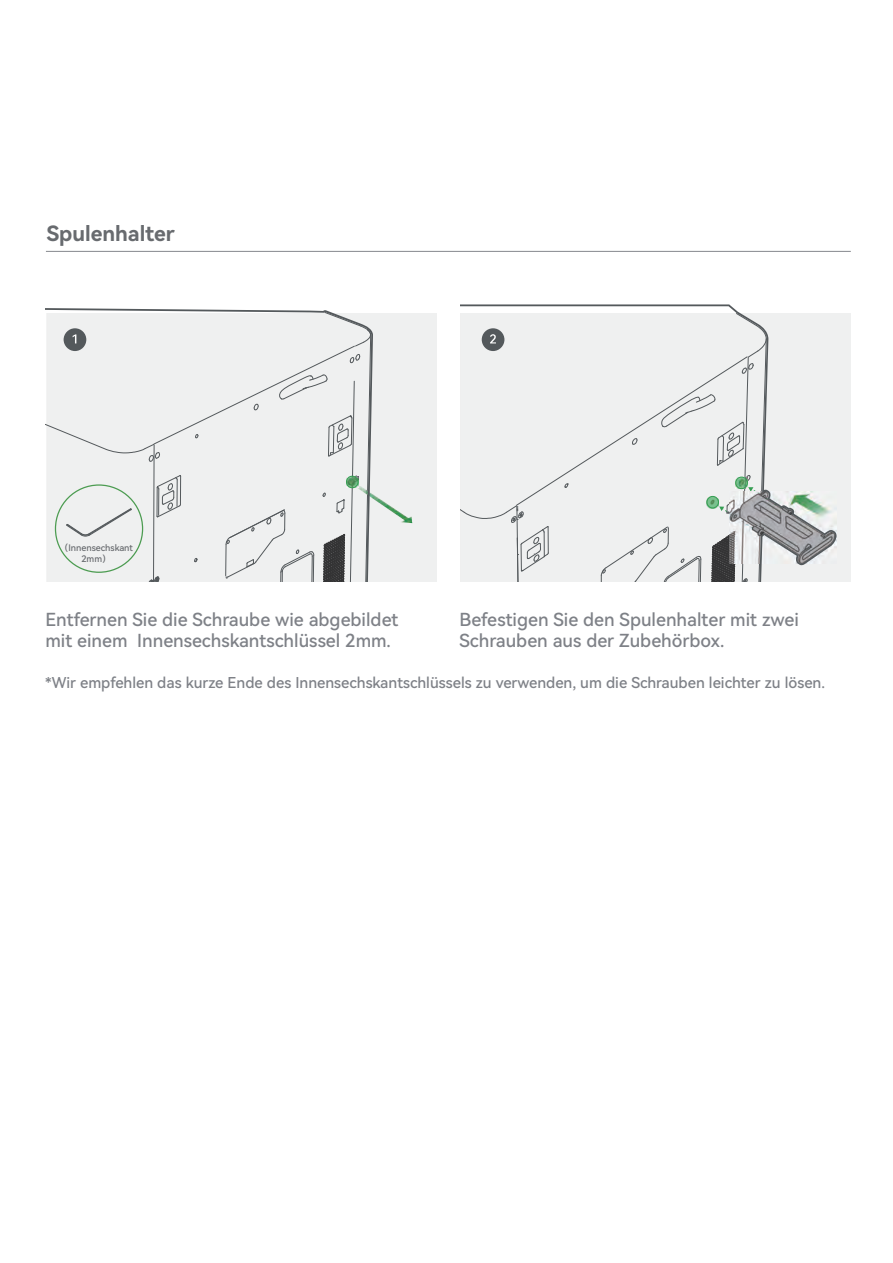
<style>
.page{position:relative;width:893px;height:1263px;background:#fff}
.page>*{position:absolute;margin:0;border:0;box-sizing:border-box;transform-origin:0 0}
.t1{font:21px "Harmony OS Sans SC Bold";color:#686b6f}
.t2{font:18px/21.6px "Harmony OS Sans SC Medium";color:#7e8187}
.t3{font:15px "Harmony OS Sans SC Medium";color:#7e8187}
.t4{font:9px/10.8px "Harmony OS Sans SC Medium";color:#686b6f;text-align:center}
</style>
<div class="page">
<img style="left:373px;top:486px;width:39px;height:37px">
<svg style="left:460px;top:304px;width:377px;height:278px"></svg>
<svg style="left:460px;top:312px;width:375px;height:270px"></svg>
<hr style="left:46px;top:251px;width:805px;height:1px;background:#86888e">
<svg style="left:45px;top:311px;width:327px;height:271px"></svg>
<p class="t1" style="left:47px;top:219px;width:129px">Spulenhalter</p>
<p class="t4" style="left:59px;top:542px;width:75px">（Innensechskant<br>2mm）</p>
<p class="t2" style="left:45px;top:608px;width:355px">Entfernen Sie die Schraube wie abgebildet mit einem Innensechskantschlüssel 2mm.</p>
<p class="t2" style="left:460px;top:608px;width:341px">Befestigen Sie den Spulenhalter mit zwei<br>Schrauben aus der Zubehörbox.</p>
<p class="t3" style="left:45px;top:672px;width:781px">*Wir empfehlen das kurze Ende des Innensechskantschlüssels zu verwenden, um die Schrauben leichter zu lösen.</p>
</div>
